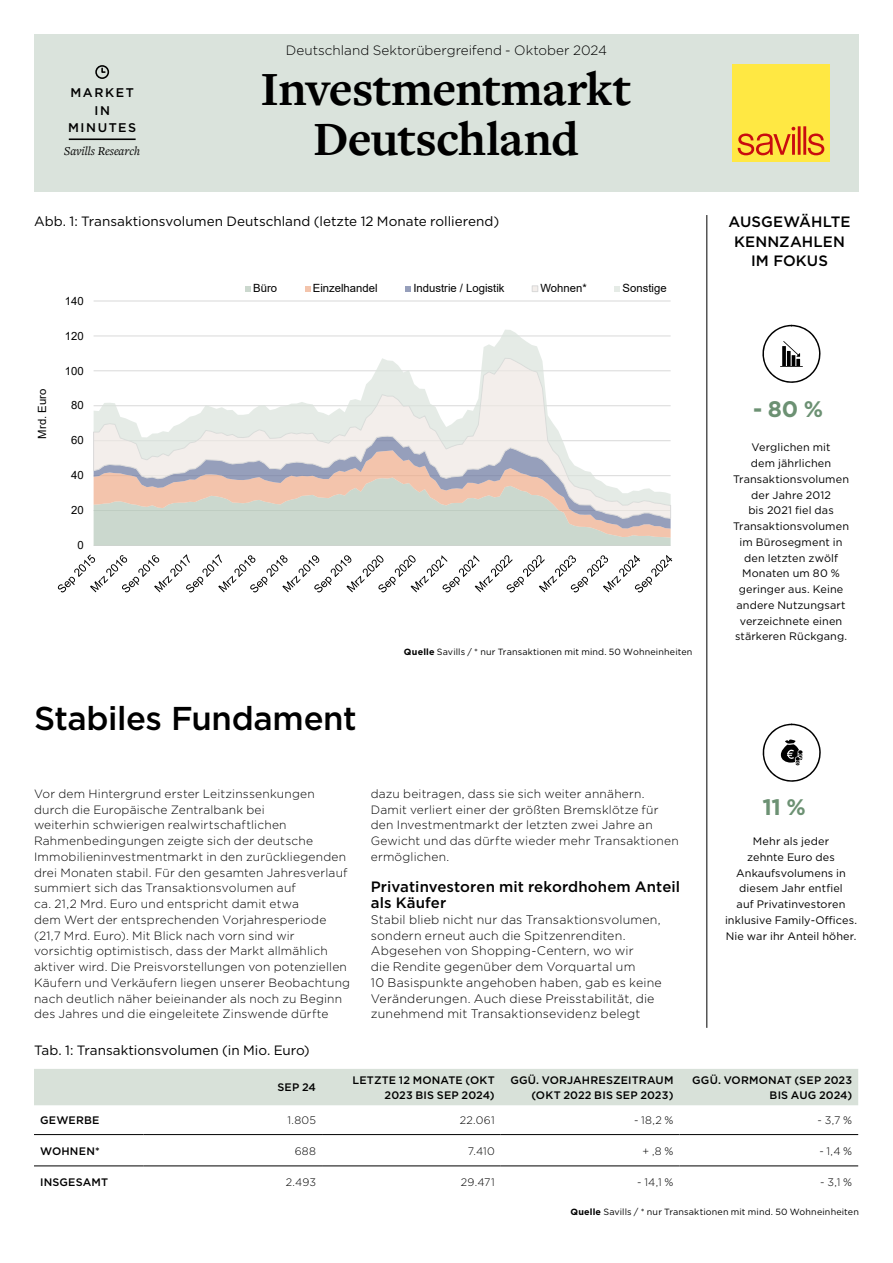
<style>
.page{position:relative;width:893px;height:1263px;background:#fff}
.page>*{position:absolute;margin:0;border:0;box-sizing:border-box;transform-origin:0 0}
.t1{font:700 49.5px/49.5px "Freight Text Pro";letter-spacing:-.015em;color:#000;text-align:center}
.t2{font:500 33px "Gotham";letter-spacing:-.01em;color:#000}
.t3{font:700 22.5px "Gotham";color:#6c9173}
.t4{font:500 15px/19.5px "Gotham";letter-spacing:.005em;color:#000}
.t5{font:13.5px "Gotham";color:#000}
.t6{font:300 13.5px "Gotham";letter-spacing:.005em;color:#000}
.t7{font:500 12.6px/17.2px "Gotham";letter-spacing:.125em;color:#000;text-align:center}
.t8{font:italic 12.6px "Freight Text Pro";color:#000}
.t9{font:300 12.3px/15.8px "Gotham";letter-spacing:.015em;color:#000}
.t10{font:300 12px/15.8px "Gotham";letter-spacing:.015em;color:#000}
.t11{font:11.25px "Arial";letter-spacing:.005em;color:#000}
.t12{font:10.8px/15.8px "Gotham";letter-spacing:.01em;color:#000;text-align:center}
.t13{font:500 10.8px/14.2px "Gotham";letter-spacing:.02em;color:#000;text-align:right}
.t14{font:300 10.8px "Gotham";letter-spacing:.025em;color:#000}
.t15{font:9px "Gotham";letter-spacing:.015em;color:#000}
.s1{font-weight:700}
</style>
<div class="page">
<div style="left:34px;top:34px;width:825px;height:157px;background:#dae3dc"></div>
<svg style="left:762px;top:724px;width:59px;height:58px"></svg>
<div style="left:34px;top:1069px;width:824px;height:36px;background:#d8e1d9"></div>
<hr style="left:34px;top:1134px;width:109px;height:1px;background:#000">
<hr style="left:143px;top:1134px;width:179px;height:1px;background:#000">
<hr style="left:322px;top:1134px;width:179px;height:1px;background:#000">
<hr style="left:501px;top:1134px;width:178px;height:1px;background:#000">
<hr style="left:679px;top:1134px;width:179px;height:1px;background:#000">
<hr style="left:34px;top:1166px;width:109px;height:1px;background:#000">
<hr style="left:143px;top:1166px;width:179px;height:1px;background:#000">
<hr style="left:322px;top:1166px;width:179px;height:1px;background:#000">
<hr style="left:501px;top:1166px;width:178px;height:1px;background:#000">
<hr style="left:679px;top:1166px;width:179px;height:1px;background:#000">
<hr style="left:69px;top:138px;width:67px;height:2px;background:#000">
<div style="left:95px;top:65px;width:14px;height:14px;border:2px solid #000;border-radius:50%"></div>
<svg style="left:101px;top:67px;width:5px;height:6px"></svg>
<div style="left:732px;top:64px;width:98px;height:98px;background:#ffe843"></div>
<svg style="left:738px;top:126px;width:86px;height:29px"></svg>
<hr style="left:94px;top:545px;width:577px;height:1px;background:#d9d9d9">
<hr style="left:94px;top:301px;width:577px;height:1px;background:#d9d9d9">
<div style="left:94px;top:538px;width:577px;height:7px;background:#cbd8ce"></div>
<svg style="left:94px;top:529px;width:577px;height:9px;background:#ced6ca"></svg>
<svg style="left:94px;top:519px;width:577px;height:10px;background:#cad1c9"></svg>
<svg style="left:93px;top:370px;width:578px;height:149px;background:#ccd5cd"></svg>
<svg style="left:94px;top:330px;width:577px;height:175px"></svg>
<svg style="left:58px;top:554px;width:614px;height:38px"></svg>
<svg style="left:245px;top:286px;width:6px;height:6px"></svg>
<svg style="left:305px;top:286px;width:5px;height:6px"></svg>
<svg style="left:405px;top:286px;width:6px;height:6px"></svg>
<div style="left:532px;top:285px;width:6px;height:7px;border:1px solid #d9d9d9"></div>
<svg style="left:614px;top:286px;width:6px;height:6px"></svg>
<svg style="left:762px;top:325px;width:59px;height:58px"></svg>
<hr style="left:706px;top:215px;width:1px;height:813px;background:#000">
<p class="t7" style="left:68px;top:84px;width:70px">MARKET<br>IN<br>MINUTES</p>
<p class="t8" style="left:64px;top:142px;width:78px">Savills Research</p>
<p class="t6" style="left:286px;top:41px;width:323px">Deutschland Sektorübergreifend - Oktober 2024</p>
<h1 class="t1" style="left:261px;top:63px;width:372px">Investmentmarkt<br>Deutschland</h1>
<p class="t5" style="left:34px;top:212px;width:467px">Abb. 1: Transaktionsvolumen Deutschland (letzte 12 Monate rollierend)</p>
<p class="t11" style="left:35px;top:439px;width:51px;rotate:-90deg">Mrd. Euro</p>
<p class="t11" style="left:65px;top:293px;width:20px">140</p>
<p class="t11" style="left:65px;top:328px;width:20px">120</p>
<p class="t11" style="left:65px;top:363px;width:20px">100</p>
<p class="t11" style="left:71px;top:398px;width:14px">80</p>
<p class="t11" style="left:71px;top:433px;width:14px">60</p>
<p class="t11" style="left:71px;top:468px;width:14px">40</p>
<p class="t11" style="left:71px;top:502px;width:14px">20</p>
<p class="t11" style="left:78px;top:537px;width:8px">0</p>
<p class="t11" style="left:253px;top:281px;width:25px">Büro</p>
<p class="t11" style="left:313px;top:281px;width:66px">Einzelhandel</p>
<p class="t11" style="left:413px;top:281px;width:93px">Industrie / Logistik</p>
<p class="t11" style="left:540px;top:281px;width:48px">Wohnen*</p>
<p class="t11" style="left:623px;top:281px;width:46px">Sonstige</p>
<p class="t15" style="left:404px;top:646px;width:290px"><span class="s1">Quelle</span> Savills / * nur Transaktionen mit mind. 50 Wohneinheiten</p>
<h2 class="t2" style="left:34px;top:696px;width:324px">Stabiles Fundament</h2>
<p class="t10" style="left:34px;top:785px;width:318px">Vor dem Hintergrund erster Leitzinssenkungen durch die Europäische Zentralbank bei<br>weiterhin schwierigen realwirtschaftlichen Rahmenbedingungen zeigte sich der deutsche Immobilieninvestmentmarkt in den zurückliegenden drei Monaten stabil. Für den gesamten Jahresverlauf summiert sich das Transaktionsvolumen auf<br>ca. 21,2 Mrd. Euro und entspricht damit etwa<br>dem Wert der entsprechenden Vorjahresperiode (21,7 Mrd. Euro). Mit Blick nach vorn sind wir vorsichtig optimistisch, dass der Markt allmählich aktiver wird. Die Preisvorstellungen von potenziellen Käufern und Verkäufern liegen unserer Beobachtung nach deutlich näher beieinander als noch zu Beginn des Jahres und die eingeleitete Zinswende dürfte</p>
<p class="t10" style="left:371px;top:785px;width:309px">dazu beitragen, dass sie sich weiter annähern.<br>Damit verliert einer der größten Bremsklötze für den Investmentmarkt der letzten zwei Jahre an Gewicht und das dürfte wieder mehr Transaktionen ermöglichen.</p>
<p class="t4" style="left:371px;top:879px;width:311px;line-height:15.8px">Privatinvestoren mit rekordhohem Anteil als Käufer</p>
<p class="t9" style="left:371px;top:911px;width:292px">Stabil blieb nicht nur das Transaktionsvolumen, sondern erneut auch die Spitzenrenditen.<br>Abgesehen von Shopping-Centern, wo wir<br>die Rendite gegenüber dem Vorquartal um<br>10 Basispunkte angehoben haben, gab es keine Veränderungen. Auch diese Preisstabilität, die zunehmend mit Transaktionsevidenz belegt</p>
<p class="t4" style="left:729px;top:212px;width:123px;text-align:center">AUSGEWÄHLTE<br>KENNZAHLEN<br>IM FOKUS</p>
<h3 class="t3" style="left:753px;top:394px;width:72px">- 80 %</h3>
<p class="t12" style="left:733px;top:439px;width:118px">Verglichen mit<br>dem jährlichen<br>Transaktionsvolumen der Jahre 2012<br>bis 2021 fiel das<br>Transaktionsvolumen im Bürosegment in den letzten zwölf<br>Monaten um 80 % geringer aus. Keine andere Nutzungsart verzeichnete einen stärkeren Rückgang.</p>
<h3 class="t3" style="left:762px;top:792px;width:45px">11 %</h3>
<p class="t12" style="left:725px;top:833px;width:134px">Mehr als jeder<br>zehnte Euro des<br>Ankaufsvolumens in diesem Jahr entfiel<br>auf Privatinvestoren inklusive Family-Offices.<br>Nie war ihr Anteil höher.</p>
<p class="t5" style="left:34px;top:1042px;width:277px">Tab. 1: Transaktionsvolumen (in Mio. Euro)</p>
<p class="t13" style="left:277px;top:1080px;width:40px">SEP 24</p>
<p class="t13" style="left:353px;top:1073px;width:144px">LETZTE 12 MONATE (OKT<br>2023 BIS SEP 2024)</p>
<p class="t13" style="left:510px;top:1073px;width:165px">GGÜ. VORJAHRESZEITRAUM (OKT 2022 BIS SEP 2023)</p>
<p class="t13" style="left:692px;top:1073px;width:161px">GGÜ. VORMONAT (SEP 2023<br>BIS AUG 2024)</p>
<p class="t13" style="left:40px;top:1113px;width:61px">GEWERBE</p>
<p class="t14" style="left:288px;top:1113px;width:30px">1.805</p>
<p class="t14" style="left:460px;top:1113px;width:36px">22.061</p>
<p class="t14" style="left:634px;top:1113px;width:41px">- 18,2 %</p>
<p class="t14" style="left:818px;top:1113px;width:36px">- 3,7 %</p>
<p class="t13" style="left:40px;top:1143px;width:61px">WOHNEN*</p>
<p class="t14" style="left:295px;top:1144px;width:23px">688</p>
<p class="t14" style="left:468px;top:1144px;width:29px">7.410</p>
<p class="t14" style="left:643px;top:1144px;width:32px">+ ,8 %</p>
<p class="t14" style="left:819px;top:1144px;width:34px">- 1,4 %</p>
<p class="t13" style="left:40px;top:1175px;width:70px">INSGESAMT</p>
<p class="t14" style="left:286px;top:1175px;width:32px">2.493</p>
<p class="t14" style="left:461px;top:1175px;width:35px">29.471</p>
<p class="t14" style="left:637px;top:1175px;width:38px">- 14,1 %</p>
<p class="t14" style="left:820px;top:1175px;width:33px">- 3,1 %</p>
<p class="t15" style="left:570px;top:1206px;width:290px"><span class="s1">Quelle</span> Savills / * nur Transaktionen mit mind. 50 Wohneinheiten</p>
</div>
